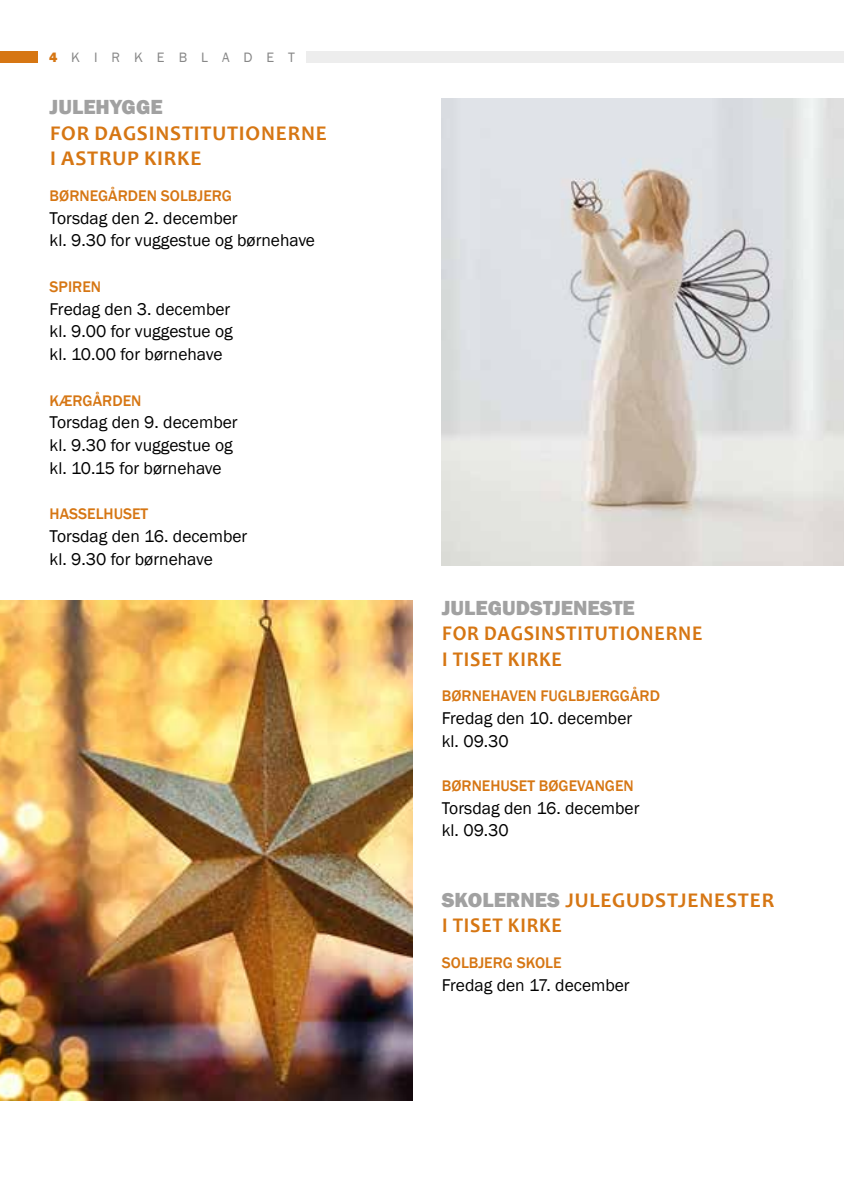
<style>
.page{position:relative;width:844px;height:1191px;background:#fff}
.page>*{position:absolute;margin:0;border:0;box-sizing:border-box;transform-origin:0 0}
.t1{font:700 21px/25.2px "Candara";letter-spacing:.04em;color:#d67613}
.t2{font:700 21px/25.2px "Candara";letter-spacing:.04em;color:#d67613;scale:.94 1}
.t3{font:800 21px "Franklin Gothic";color:#a1a1a1}
.t4{font:17.5px/22.8px "Franklin Gothic";color:#000}
.t5{font:500 15.75px "Franklin Gothic";color:#d67613}
.t6{font:14px "Franklin Gothic";letter-spacing:1em;color:#878787}
.s1{font-weight:800;color:#d67613}
.s2{font-family:"Franklin Gothic";font-weight:800;color:#a1a1a1}
</style>
<div class="page">
<div style="left:306px;top:51px;width:537px;height:11px;background:#ededed"></div>
<div style="left:0;top:51px;width:38px;height:11px;background:#d67613"></div>
<img style="left:0;top:600px;width:412px;height:501px">
<img style="left:441px;top:98px;width:402px;height:468px">
<p class="t6" style="left:49px;top:49px;width:247px"><span class="s1">4</span>KIRKEBLADET</p>
<p class="t3" style="left:50px;top:94px;width:114px">JULEHYGGE</p>
<p class="t1" style="left:50px;top:120px;width:278px">FOR DAGSINSTITUTIONERNE<br>I ASTRUP KIRKE</p>
<p class="t5" style="left:50px;top:186px;width:184px">BØRNEGÅRDEN SOLBJERG</p>
<p class="t4" style="left:50px;top:207px;width:267px">Torsdag den 2. december<br>kl. 9.30 for vuggestue og børnehave</p>
<p class="t5" style="left:50px;top:277px;width:53px">SPIREN</p>
<p class="t4" style="left:50px;top:298px;width:185px">Fredag den 3. december kl. 9.00 for vuggestue og kl. 10.00 for børnehave</p>
<p class="t5" style="left:50px;top:390px;width:93px">KÆRGÅRDEN</p>
<p class="t4" style="left:50px;top:411px;width:189px">Torsdag den 9. december kl. 9.30 for vuggestue og kl. 10.15 for børnehave</p>
<p class="t5" style="left:50px;top:504px;width:100px">HASSELHUSET</p>
<p class="t4" style="left:50px;top:525px;width:199px">Torsdag den 16. december kl. 9.30 for børnehave</p>
<p class="t3" style="left:441px;top:594px;width:194px">JULEGUDSTJENESTE</p>
<p class="t2" style="left:442px;top:620px;width:278px">FOR DAGSINSTITUTIONERNE<br>I TISET KIRKE</p>
<p class="t5" style="left:441px;top:686px;width:220px">BØRNEHAVEN FUGLBJERGGÅRD</p>
<p class="t4" style="left:441px;top:707px;width:192px">Fredag den 10. december kl. 09.30</p>
<p class="t5" style="left:441px;top:775px;width:193px">BØRNEHUSET BØGEVANGEN</p>
<p class="t4" style="left:441px;top:796px;width:199px">Torsdag den 16. december kl. 09.30</p>
<p class="t1" style="left:441px;top:887px;width:334px"><span class="s2">SKOLERNES</span> JULEGUDSTJENESTER<br>I TISET KIRKE</p>
<p class="t5" style="left:441px;top:953px;width:121px">SOLBJERG SKOLE</p>
<p class="t4" style="left:441px;top:974px;width:189px">Fredag den 17. december</p>
</div>
